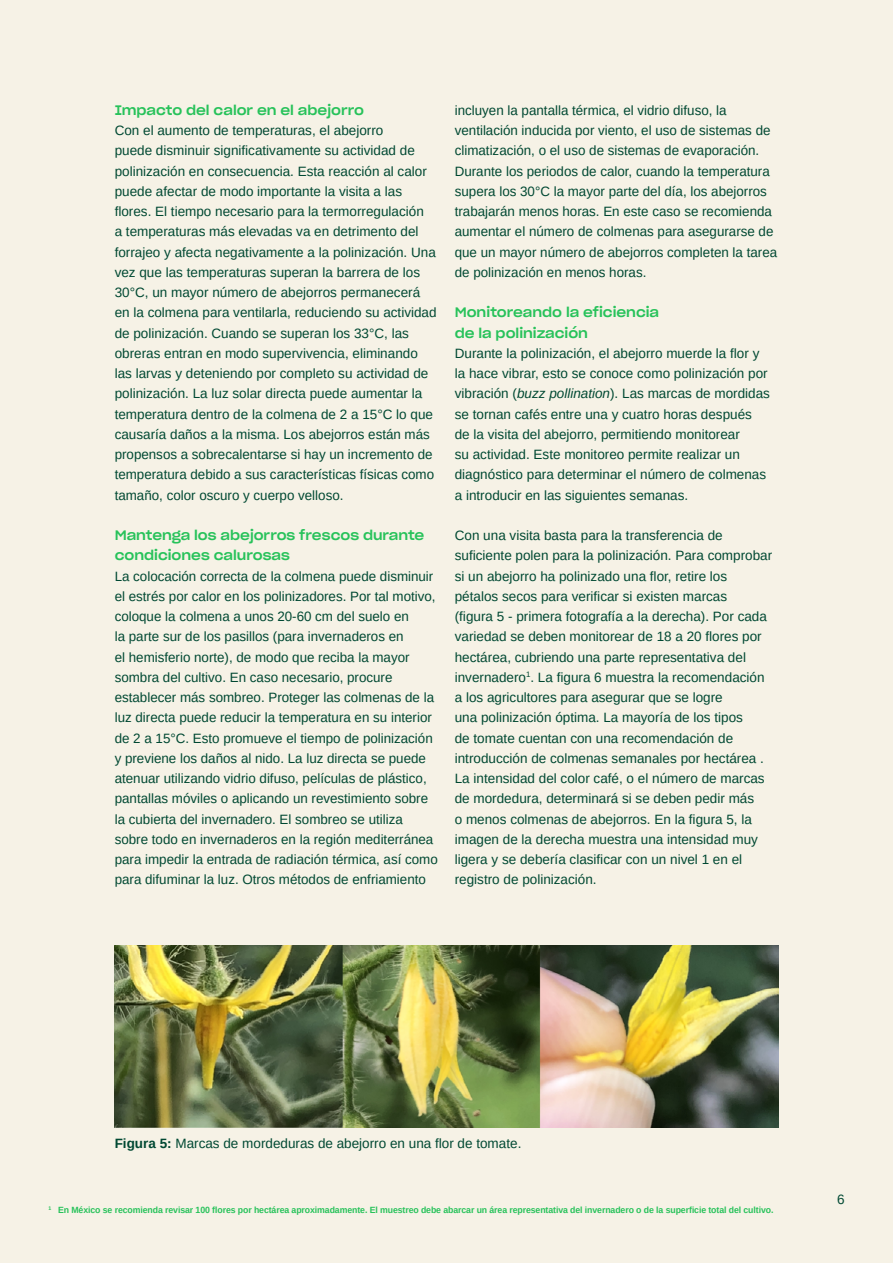
<style>
.page{position:relative;width:893px;height:1263px;background:#f6f2e6}
.page>*{position:absolute;margin:0;border:0;box-sizing:border-box;transform-origin:0 0}
.t1{font:13.5px/20.2px "Arimo";color:#004832}
.t2{font:13.5px/20.2px "Sharp Grotesk Medium 22";color:#27c25a}
.t3{font:700 9px "Arimo";letter-spacing:-.01em;color:#27c25a}
.s1{font-style:italic}
.s2{font-weight:700}
</style>
<div class="page">
<img style="left:115px;top:945px;width:663px;height:182px">
<p class="t2" style="left:115px;top:99px;width:251px">Impacto del calor en el abejorro</p>
<p class="t1" style="left:115px;top:120px;width:323px">Con el aumento de temperaturas, el abejorro<br>puede disminuir significativamente su actividad de polinización en consecuencia. Esta reacción al calor puede afectar de modo importante la visita a las flores. El tiempo necesario para la termorregulación<br>a temperaturas más elevadas va en detrimento del forrajeo y afecta negativamente a la polinización. Una vez que las temperaturas superan la barrera de los 30°C, un mayor número de abejorros permanecerá en la colmena para ventilarla, reduciendo su actividad de polinización. Cuando se superan los 33°C, las obreras entran en modo supervivencia, eliminando las larvas y deteniendo por completo su actividad de polinización. La luz solar directa puede aumentar la temperatura dentro de la colmena de 2 a 15°C lo que causaría daños a la misma. Los abejorros están más propensos a sobrecalentarse si hay un incremento de temperatura debido a sus características físicas como tamaño, color oscuro y cuerpo velloso.</p>
<p class="t2" style="left:115px;top:524px;width:311px">Mantenga los abejorros frescos durante condiciones calurosas</p>
<p class="t1" style="left:115px;top:566px;width:325px">La colocación correcta de la colmena puede disminuir el estrés por calor en los polinizadores. Por tal motivo, coloque la colmena a unos 20-60 cm del suelo en<br>la parte sur de los pasillos (para invernaderos en<br>el hemisferio norte), de modo que reciba la mayor sombra del cultivo. En caso necesario, procure establecer más sombreo. Proteger las colmenas de la luz directa puede reducir la temperatura en su interior de 2 a 15°C. Esto promueve el tiempo de polinización y previene los daños al nido. La luz directa se puede atenuar utilizando vidrio difuso, películas de plástico, pantallas móviles o aplicando un revestimiento sobre la cubierta del invernadero. El sombreo se utiliza sobre todo en invernaderos en la región mediterránea para impedir la entrada de radiación térmica, así como para difuminar la luz. Otros métodos de enfriamiento</p>
<p class="t1" style="left:455px;top:100px;width:324px">incluyen la pantalla térmica, el vidrio difuso, la ventilación inducida por viento, el uso de sistemas de climatización, o el uso de sistemas de evaporación.<br>Durante los periodos de calor, cuando la temperatura supera los 30°C la mayor parte del día, los abejorros trabajarán menos horas. En este caso se recomienda aumentar el número de colmenas para asegurarse de que un mayor número de abejorros completen la tarea de polinización en menos horas.</p>
<p class="t2" style="left:455px;top:302px;width:206px">Monitoreando la eficiencia de la polinización</p>
<p class="t1" style="left:455px;top:343px;width:317px">Durante la polinización, el abejorro muerde la flor y la hace vibrar, esto se conoce como polinización por vibración (<span class="s1">buzz pollination</span>). Las marcas de mordidas se tornan cafés entre una y cuatro horas después de la visita del abejorro, permitiendo monitorear<br>su actividad. Este monitoreo permite realizar un diagnóstico para determinar el número de colmenas a introducir en las siguientes semanas.</p>
<p class="t1" style="left:455px;top:525px;width:319px">Con una visita basta para la transferencia de suficiente polen para la polinización. Para comprobar si un abejorro ha polinizado una flor, retire los pétalos secos para verificar si existen marcas<br>(figura 5 - primera fotografía a la derecha). Por cada variedad se deben monitorear de 18 a 20 flores por hectárea, cubriendo una parte representativa del invernadero<sup>1</sup>. La figura 6 muestra la recomendación a los agricultores para asegurar que se logre<br>una polinización óptima. La mayoría de los tipos<br>de tomate cuentan con una recomendación de introducción de colmenas semanales por hectárea .<br>La intensidad del color café, o el número de marcas de mordedura, determinará si se deben pedir más<br>o menos colmenas de abejorros. En la figura 5, la imagen de la derecha muestra una intensidad muy ligera y se debería clasificar con un nivel 1 en el registro de polinización.</p>
<p class="t1" style="left:115px;top:1133px;width:408px"><span class="s2">Figura 5:</span> Marcas de mordeduras de abejorro en una flor de tomate.</p>
<p class="t3" style="left:48px;top:1204px;width:727px"><sup>1</sup> En México se recomienda revisar 100 flores por hectárea aproximadamente. El muestreo debe abarcar un área representativa del invernadero o de la superficie total del cultivo.</p>
<p class="t1" style="left:837px;top:1189px;width:9px">6</p>
</div>
